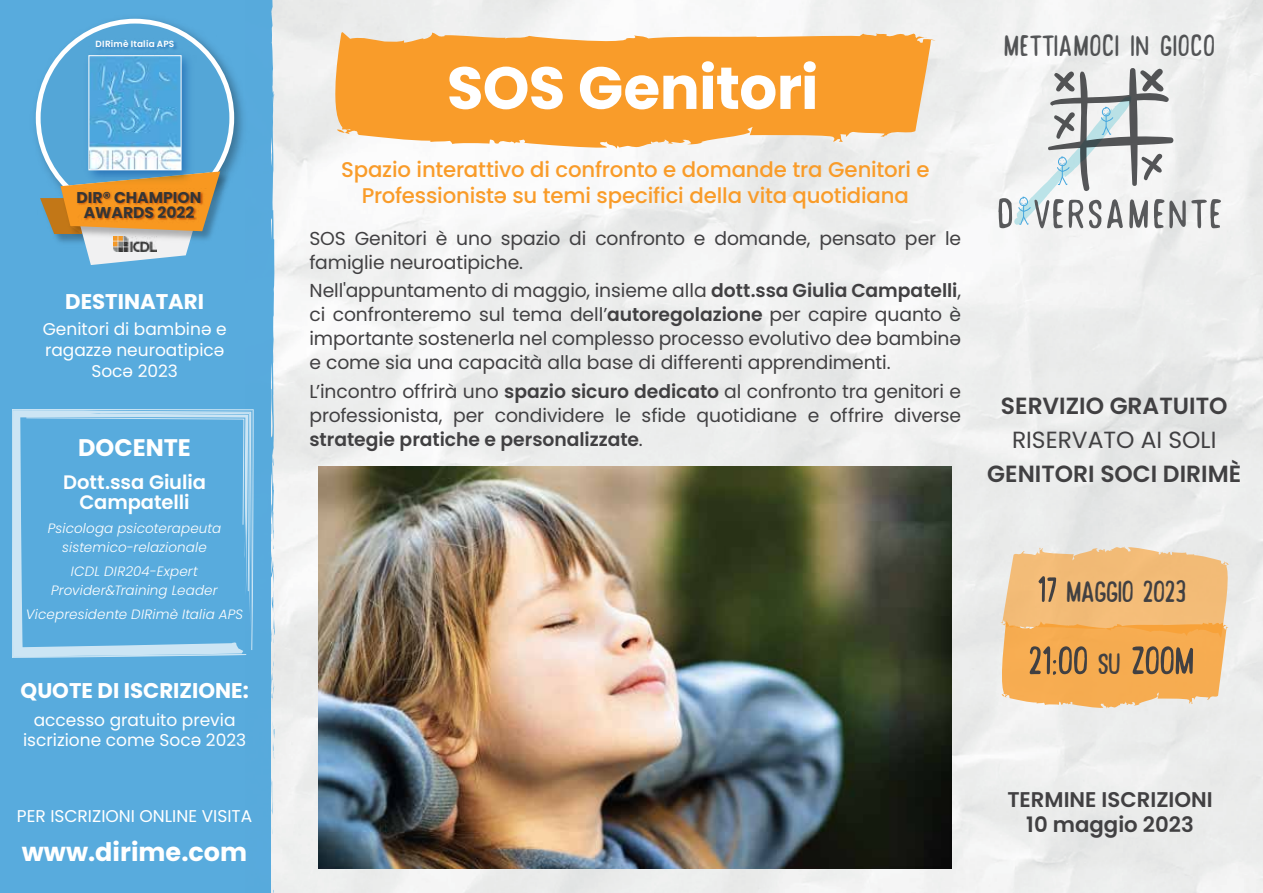
<style>
.page{position:relative;width:1263px;height:893px;background:#fff}
.page>*{position:absolute;margin:0;border:0;box-sizing:border-box;transform-origin:0 0}
.t1{font:700 59.55px "Poppins";letter-spacing:-.01em;color:#fff}
.t2{font:59.25px "Desert Road";letter-spacing:.035em;color:#58595b}
.t3{font:55.35px "Desert Road";letter-spacing:-.025em;color:#414042}
.t4{font:42.6px "Desert Road";color:#58595b}
.t5{font:42.45px "Desert Road";letter-spacing:-.025em;color:#414042}
.t6{font:700 25.5px "Poppins";color:#fff}
.t7{font:700 24px "Poppins";color:#fff}
.t8{font:600 23.4px "Poppins";color:#414042}
.t9{font:23.4px "Poppins";color:#414042}
.t10{font:500 21.3px/25.5px "Poppins";letter-spacing:-.01em;color:#f99c2a;text-align:center}
.t11{font:600 21.3px/25.5px "Poppins";color:#414042;text-align:center}
.t12{font:700 21.3px "Poppins";color:#fff}
.t13{font:600 19.5px/19.5px "Poppins";letter-spacing:-.005em;color:#fff;text-align:center}
.t14{font:18.75px/24px "Poppins";letter-spacing:-.005em;color:#414042;text-align:justify}
.t15{font:16.95px/21.3px "Poppins";color:#fff;text-align:center}
.t16{font:700 15.6px/15px "Poppins";color:#353535;text-align:center}
.t17{font:italic 300 13.5px/19.5px "Poppins";letter-spacing:.01em;color:#fff;text-align:center}
.t18{font:600 8.85px "Poppins";letter-spacing:.02em;color:#fff}
.s1{font-weight:600}
.s2{font-size:51px}
.s3{font-size:42.45px}
</style>
<div class="page">
<img style="left:275px;top:0;width:988px;height:893px">
<div style="left:0;top:0;width:275px;height:893px;background:#58abdd"></div>
<svg style="left:60px;top:0;width:18px;height:3px"></svg>
<svg style="left:270px;top:523px;width:5px;height:121px"></svg>
<svg style="left:270px;top:448px;width:5px;height:68px"></svg>
<svg style="left:268px;top:336px;width:6px;height:57px"></svg>
<svg style="left:267px;top:93px;width:7px;height:20px"></svg>
<svg style="left:3px;top:284px;width:1px;height:13px"></svg>
<svg style="left:1014px;top:68px;width:159px;height:157px"></svg>
<svg style="left:246px;top:409px;width:7px;height:248px"></svg>
<svg style="left:12px;top:409px;width:234px;height:248px;background:#7abce3"></svg>
<div style="left:26px;top:413px;width:223px;height:178px;background:#58abdd"></div>
<svg style="left:327px;top:32px;width:608px;height:117px;background:#f7a94a"></svg>
<svg style="left:1001px;top:546px;width:227px;height:163px;background:#f3b972"></svg>
<img style="left:27px;top:10px;width:224px;height:224px">
<svg style="left:36px;top:19px;width:198px;height:246px;background:#73afcf"></svg>
<img style="left:80px;top:47px;width:118px;height:140px">
<img style="left:91px;top:57px;width:88px;height:111px">
<div style="left:89px;top:55px;width:92px;height:115px;border:1px solid #fff"></div>
<img style="left:69px;top:189px;width:143px;height:61px">
<img style="left:114px;top:237px;width:42px;height:14px">
<img style="left:94px;top:38px;width:86px;height:19px">
<img style="left:319px;top:466px;width:633px;height:402px">
<p class="t18" style="left:96px;top:39px;width:80px">DIRimè Italia APS</p>
<p class="t16" style="left:77px;top:190px;width:126px">DIR® CHAMPION<br>AWARDS 2022</p>
<p class="t12" style="left:65px;top:289px;width:140px">DESTINATARI</p>
<p class="t15" style="left:43px;top:318px;width:185px">Genitori di bambinə e ragazzə neuroatipicə<br>Socə 2023</p>
<p class="t7" style="left:78px;top:434px;width:114px">DOCENTE</p>
<p class="t13" style="left:63px;top:473px;width:144px">Dott.ssa Giulia<br>Campatelli</p>
<p class="t17" style="left:48px;top:518px;width:175px">Psicologa psicoterapeuta sistemico-relazionale</p>
<p class="t17" style="left:51px;top:562px;width:168px">ICDL DIR204-Expert<br>Provider&amp;Training Leader</p>
<p class="t17" style="left:26px;top:605px;width:219px">Vicepresidente DIRimè Italia APS</p>
<p class="t12" style="left:21px;top:678px;width:230px">QUOTE DI ISCRIZIONE:</p>
<p class="t15" style="left:23px;top:709px;width:225px;line-height:20.4px">accesso gratuito previa iscrizione come Socə 2023</p>
<p class="t15" style="left:17px;top:806px;width:237px">PER ISCRIZIONI ONLINE VISITA</p>
<h3 class="t6" style="left:22px;top:837px;width:227px">www.dirime.com</h3>
<h1 class="t1" style="left:447px;top:54px;width:373px">SOS Genitori</h1>
<p class="t10" style="left:341px;top:157px;width:590px">Spazio interattivo di confronto e domande tra Genitori e<br>Professionistə su temi specifici della vita quotidiana</p>
<p class="t14" style="left:309px;top:227px;width:653px">SOS Genitori è uno spazio di confronto e domande, pensato per le famiglie neuroatipiche.</p>
<p class="t14" style="left:309px;top:279px;width:653px">Nell'appuntamento di maggio, insieme alla <span class="s1">dott.ssa Giulia Campatelli</span>, ci confronteremo sul tema dell’<span class="s1">autoregolazione</span> per capire quanto è importante sostenerla nel complesso processo evolutivo deə bambinə e come sia una capacità alla base di differenti apprendimenti.</p>
<p class="t14" style="left:309px;top:379px;width:653px">L’incontro offrirà uno <span class="s1">spazio sicuro dedicato</span> al confronto tra genitori e professionista, per condividere le sfide quotidiane e offrire diverse <span class="s1">strategie pratiche e personalizzate</span>.</p>
<h3 class="t4" style="left:1005px;top:16px;width:213px">Mettiamoci in gioco</h3>
<h2 class="t2" style="left:998px;top:173px;width:227px">D versamentE</h2>
<p class="t8" style="left:1001px;top:392px;width:228px">SERVIZIO GRATUITO</p>
<p class="t9" style="left:1012px;top:426px;width:206px">RISERVATO AI SOLI</p>
<p class="t8" style="left:987px;top:460px;width:255px">GENITORI SOCI DIRIMÈ</p>
<h3 class="t5" style="left:1038px;top:562px;width:151px"><span class="s2">17</span> maggio 2023</h3>
<h3 class="t3" style="left:1030px;top:623px;width:169px">21:00 <span class="s3">su</span> zoom</h3>
<p class="t11" style="left:1007px;top:787px;width:207px">TERMINE ISCRIZIONI<br>10 maggio 2023</p>
</div>
